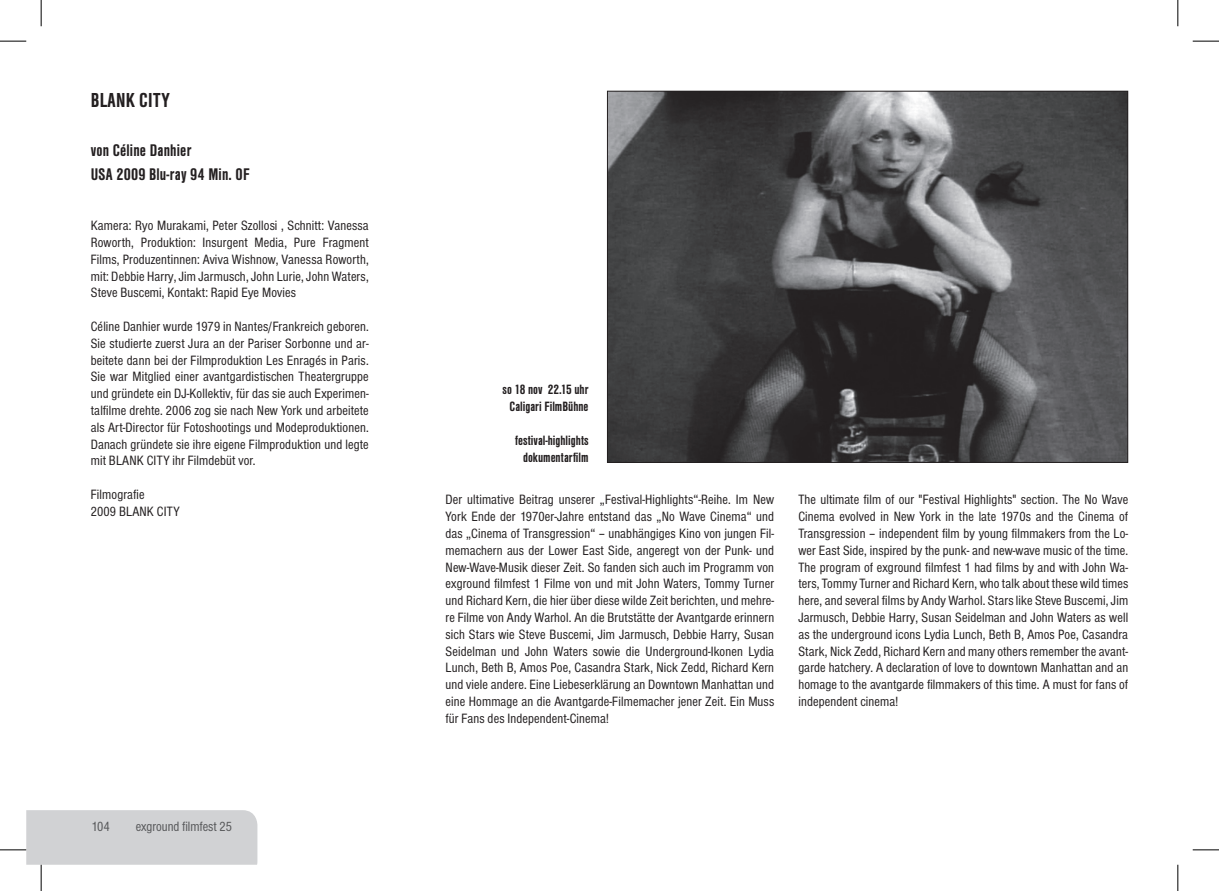
<style>
.page{position:relative;width:1219px;height:891px;background:#fff}
.page>*{position:absolute;margin:0;border:0;box-sizing:border-box;transform-origin:0 0}
.t1{font:21px "Sans Cd CE Bold";color:#231f20}
.t2{font:17.5px/24.5px "Sans Cd CE Bold";letter-spacing:.01em;color:#231f20}
.t3{font:condensed 14px/16.8px "Sans";letter-spacing:.01em;color:#231f20;text-align:justify}
.t4{font:14px/16.8px "Sans Cd CE Bold";color:#231f20;text-align:center}
.t5{font:14px "Sans Cd CE Regular";color:#57585a}
</style>
<div class="page">
<img style="left:609px;top:93px;width:517px;height:368px">
<svg style="left:0;top:41px;width:26px;height:1px"></svg>
<svg style="left:1192px;top:41px;width:26px;height:1px"></svg>
<svg style="left:1192px;top:849px;width:26px;height:1px"></svg>
<svg style="left:41px;top:0;width:1px;height:26px"></svg>
<svg style="left:0;top:810px;width:257px;height:81px"></svg>
<svg style="left:1177px;top:0;width:1px;height:26px"></svg>
<svg style="left:1177px;top:865px;width:1px;height:26px"></svg>
<h1 class="t1" style="left:91px;top:88px;width:81px">BLANK CITY</h1>
<p class="t2" style="left:91px;top:138px;width:160px">von Céline Danhier<br>USA 2009 Blu-ray 94 Min. OF</p>
<p class="t3" style="left:91px;top:217px;width:279px">Kamera: Ryo Murakami, Peter Szollosi , Schnitt: Vanessa Roworth, Produktion: Insurgent Media, Pure Fragment Films, Produzentinnen: Aviva Wishnow, Vanessa Roworth, mit: Debbie Harry, Jim Jarmusch, John Lurie, John Waters, Steve Buscemi, Kontakt: Rapid Eye Movies</p>
<p class="t3" style="left:91px;top:318px;width:279px">Céline Danhier wurde 1979 in Nantes/Frankreich geboren.<br>Sie studierte zuerst Jura an der Pariser Sorbonne und ar&shy;beitete dann bei der Filmproduktion Les Enragés in Paris.<br>Sie war Mitglied einer avantgardistischen Theatergruppe und gründete ein DJ-Kollektiv, für das sie auch Experimen&shy;talfilme drehte. 2006 zog sie nach New York und arbeitete als Art-Director für Fotoshootings und Modeproduktionen.<br>Danach gründete sie ihre eigene Filmproduktion und legte mit BLANK CITY ihr Filmdebüt vor.</p>
<p class="t3" style="left:91px;top:486px;width:91px">Filmografie<br>2009 BLANK CITY</p>
<p class="t5" style="left:91px;top:819px;width:20px">104</p>
<p class="t5" style="left:136px;top:819px;width:98px">exground filmfest 25</p>
<p class="t4" style="left:502px;top:382px;width:87px">so 18 nov 22.15 uhr<br>Caligari FilmBühne</p>
<p class="t4" style="left:515px;top:432px;width:75px">festival-highlights dokumentarfilm</p>
<p class="t3" style="left:445px;top:492px;width:330px">Der ultimative Beitrag unserer „Festival-Highlights“-Reihe. Im New York Ende der 1970er-Jahre entstand das „No Wave Cinema“ und das „Cinema of Transgression“ – unabhängiges Kino von jungen Fil&shy;memachern aus der Lower East Side, angeregt von der Punk- und New-Wave-Musik dieser Zeit. So fanden sich auch im Programm von exground filmfest 1 Filme von und mit John Waters, Tommy Turner und Richard Kern, die hier über diese wilde Zeit berichten, und mehre&shy;re Filme von Andy Warhol. An die Brutstätte der Avantgarde erinnern sich Stars wie Steve Buscemi, Jim Jarmusch, Debbie Harry, Susan Seidelman und John Waters sowie die Underground-Ikonen Lydia Lunch, Beth B, Amos Poe, Casandra Stark, Nick Zedd, Richard Kern und viele andere. Eine Liebeserklärung an Downtown Manhattan und eine Hommage an die Avantgarde-Filmemacher jener Zeit. Ein Muss für Fans des Independent-Cinema!</p>
<p class="t3" style="left:798px;top:492px;width:331px">The ultimate film of our "Festival Highlights" section. The No Wave Cinema evolved in New York in the late 1970s and the Cinema of Transgression – independent film by young filmmakers from the Lo&shy;wer East Side, inspired by the punk- and new-wave music of the time.<br>The program of exground filmfest 1 had films by and with John Wa&shy;ters, Tommy Turner and Richard Kern, who talk about these wild times here, and several films by Andy Warhol. Stars like Steve Buscemi, Jim Jarmusch, Debbie Harry, Susan Seidelman and John Waters as well as the underground icons Lydia Lunch, Beth B, Amos Poe, Casandra Stark, Nick Zedd, Richard Kern and many others remember the avant&shy;garde hatchery. A declaration of love to downtown Manhattan and an homage to the avantgarde filmmakers of this time. A must for fans of independent cinema!</p>
</div>
